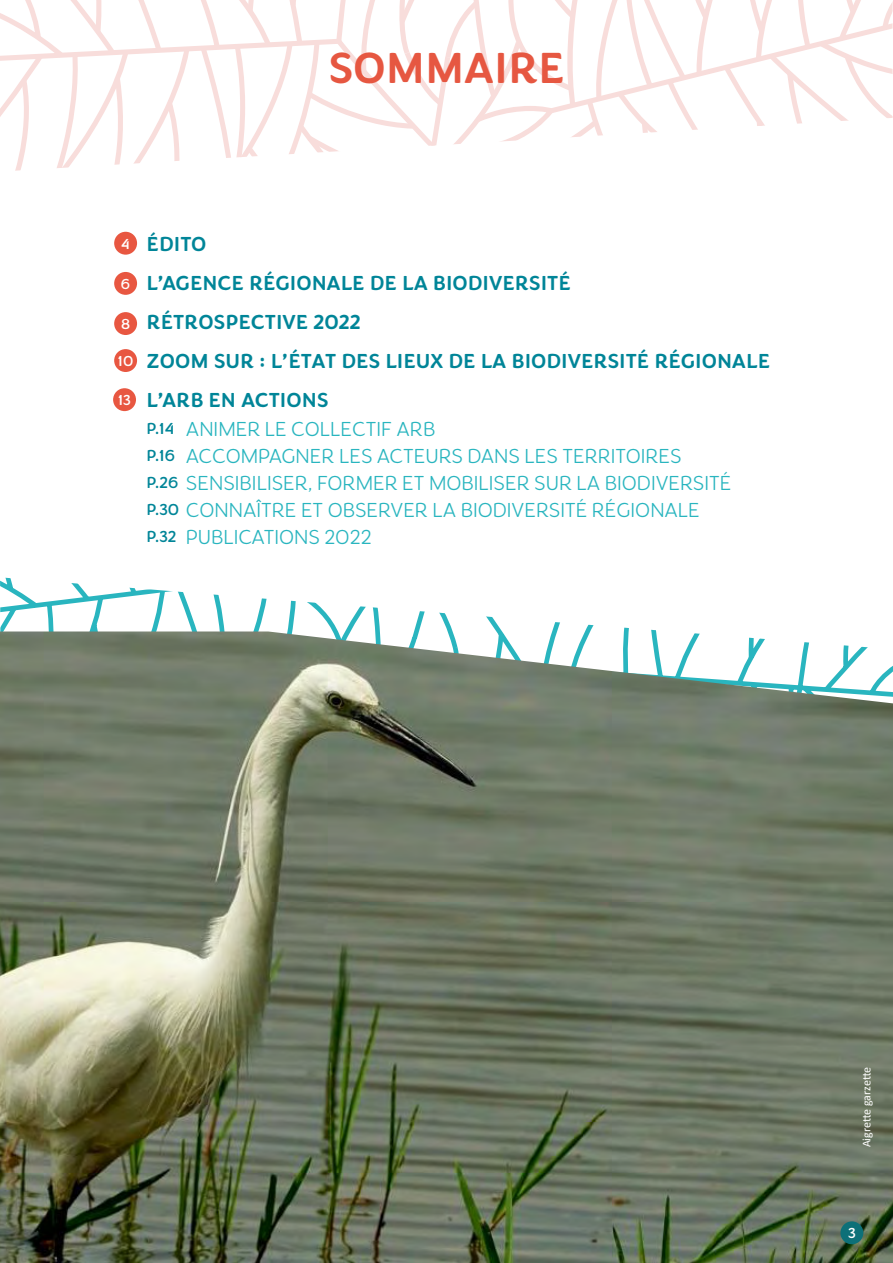
<style>
.page{position:relative;width:893px;height:1263px;background:#fff}
.page>*{position:absolute;margin:0;border:0;box-sizing:border-box;transform-origin:0 0}
.t1{font:500 45px "Congenial";color:#e65741}
.t2{font:200 21px "Congenial";color:#29b5bf}
.t3{font:500 21px "Congenial";color:#008598}
.t4{font:16.5px "Congenial";color:#008598}
.t5{font:15px "Congenial";color:#fff}
.t6{font:12px "Calibri";letter-spacing:-.005em;color:#fff}
</style>
<div class="page">
<svg style="left:0;top:577px;width:656px;height:54px"></svg>
<svg style="left:0;top:0;width:893px;height:171px"></svg>
<div style="left:114px;top:312px;width:23px;height:23px;background:#e85741;border-radius:50%"></div>
<div style="left:114px;top:272px;width:23px;height:23px;background:#e85741;border-radius:50%"></div>
<div style="left:114px;top:232px;width:23px;height:23px;background:#e85741;border-radius:50%"></div>
<div style="left:114px;top:349px;width:23px;height:23px;background:#e85741;border-radius:50%"></div>
<div style="left:113px;top:388px;width:23px;height:23px;background:#e85741;border-radius:50%"></div>
<img style="left:0;top:631px;width:893px;height:632px">
<div style="left:840px;top:1221px;width:23px;height:23px;background:#0d7078;border-radius:50%"></div>
<p class="t1" style="left:328px;top:41px;width:238px">SOMMAIRE</p>
<p class="t5" style="left:121px;top:235px;width:10px">4</p>
<p class="t5" style="left:121px;top:275px;width:11px">6</p>
<p class="t5" style="left:121px;top:315px;width:11px">8</p>
<p class="t5" style="left:118px;top:352px;width:17px">10</p>
<p class="t5" style="left:118px;top:391px;width:14px">13</p>
<p class="t3" style="left:147px;top:232px;width:61px">ÉDITO</p>
<p class="t3" style="left:147px;top:271px;width:426px">L’AGENCE RÉGIONALE DE LA BIODIVERSITÉ</p>
<p class="t3" style="left:147px;top:310px;width:216px">RÉTROSPECTIVE 2022</p>
<p class="t3" style="left:147px;top:348px;width:625px">ZOOM SUR : L’ÉTAT DES LIEUX DE LA BIODIVERSITÉ RÉGIONALE</p>
<p class="t3" style="left:147px;top:387px;width:183px">L’ARB EN ACTIONS</p>
<p class="t4" style="left:147px;top:419px;width:29px">P.14</p>
<p class="t4" style="left:147px;top:446px;width:30px">P.16</p>
<p class="t4" style="left:147px;top:473px;width:33px">P.26</p>
<p class="t4" style="left:147px;top:500px;width:34px">P.30</p>
<p class="t4" style="left:147px;top:527px;width:31px">P.32</p>
<p class="t2" style="left:186px;top:416px;width:251px">ANIMER LE COLLECTIF ARB</p>
<p class="t2" style="left:186px;top:443px;width:497px">ACCOMPAGNER LES ACTEURS DANS LES TERRITOIRES</p>
<p class="t2" style="left:186px;top:470px;width:547px">SENSIBILISER, FORMER ET MOBILISER SUR LA BIODIVERSITÉ</p>
<p class="t2" style="left:186px;top:497px;width:515px">CONNAÎTRE ET OBSERVER LA BIODIVERSITÉ RÉGIONALE</p>
<p class="t2" style="left:186px;top:524px;width:187px">PUBLICATIONS 2022</p>
<p class="t6" style="left:858px;top:1147px;width:82px;rotate:-90deg">Aigrette garzette</p>
<p class="t5" style="left:848px;top:1224px;width:9px">3</p>
</div>
